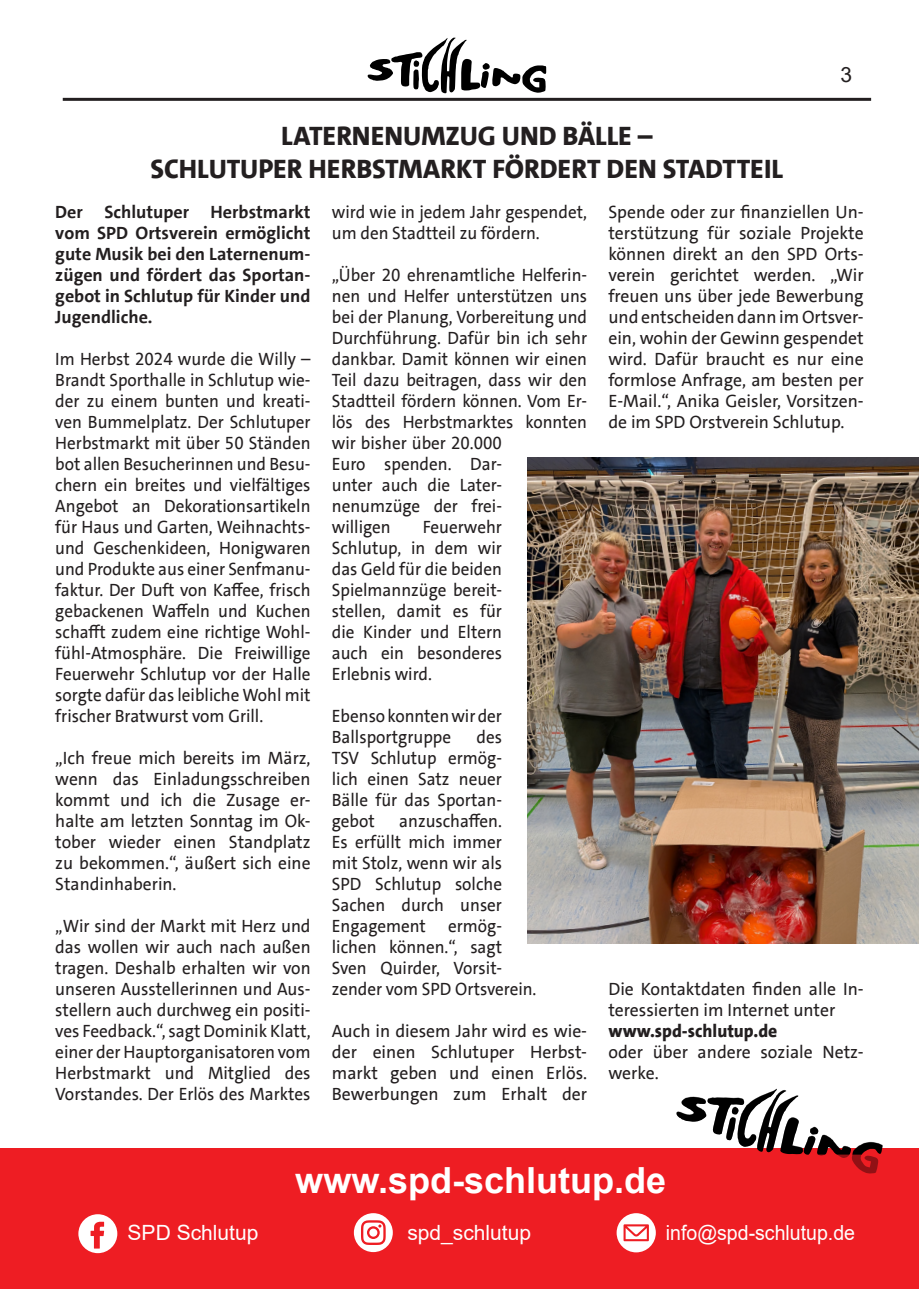
<style>
.page{position:relative;width:919px;height:1289px;background:#fff}
.page>*{position:absolute;margin:0;border:0;box-sizing:border-box;transform-origin:0 0}
.t1{font:700 36px "Arial";color:#fff}
.t2{font:800 27px "SPD The Sans";color:#231f20}
.t3{font:21px "Arial";color:#fff}
.t4{font:21px "Arial";color:#231f20}
.t5{font:20.85px "Arial";color:#fff;scale:.94 1}
.t6{font:18px/21px "SPD The Sans";color:#231f20;text-align:justify;scale:.95 1}
.t7{font:18px/21px "SPD The Sans";color:#231f20;text-align:justify}
.t8{font:700 18px/21px "SPD The Sans";color:#231f20;text-align:justify}
.t9{font:800 18px "SPD The Sans";color:#231f20}
</style>
<div class="page">
<svg style="left:367px;top:38px;width:179px;height:55px"></svg>
<hr style="left:63px;top:98px;width:808px;height:3px;background:#231f20">
<div style="left:0;top:1148px;width:918px;height:140px;background:#ee1d23"></div>
<svg style="left:354px;top:1213px;width:39px;height:38px"></svg>
<svg style="left:616px;top:1213px;width:39px;height:39px"></svg>
<svg style="left:676px;top:1088px;width:207px;height:86px"></svg>
<img style="left:527px;top:457px;width:391px;height:486px">
<svg style="left:78px;top:1214px;width:39px;height:39px"></svg>
<p class="t2" style="left:281px;top:119px;width:373px">LATERNENUMZUG UND BÄLLE –</p>
<p class="t2" style="left:151px;top:151px;width:634px">SCHLUTUPER HERBSTMARKT FÖRDERT DEN STADTTEIL</p>
<p class="t4" style="left:840px;top:60px;width:13px">3</p>
<p class="t8" style="left:55px;top:201px;width:257px">Der Schlutuper Herbstmarkt vom SPD Ortsverein ermöglicht gute Musik bei den Laternenum&shy;zügen und fördert das Sportan&shy;gebot in Schlutup für Kinder und Jugendliche.</p>
<p class="t6" style="left:55px;top:348px;width:270px">Im Herbst 2024 wurde die Willy – Brandt Sporthalle in Schlutup wie&shy;der zu einem bunten und kreati&shy;ven Bummelplatz. Der Schlutuper Herbstmarkt mit über 50 Ständen bot allen Besucherinnen und Besu&shy;chern ein breites und vielfältiges Angebot an Dekorationsartikeln für Haus und Garten, Weihnachts&shy;und Geschenkideen, Honigwaren und Produkte aus einer Senfmanu&shy;faktur. Der Duft von Kaffee, frisch gebackenen Waffeln und Kuchen schafft zudem eine richtige Wohl&shy;fühl-Atmosphäre. Die Freiwillige Feuerwehr Schlutup vor der Halle sorgte dafür das leibliche Wohl mit frischer Bratwurst vom Grill.</p>
<p class="t7" style="left:55px;top:747px;width:257px">„Ich freue mich bereits im März, wenn das Einladungsschreiben kommt und ich die Zusage er&shy;halte am letzten Sonntag im Ok&shy;tober wieder einen Standplatz zu bekommen.“, äußert sich eine Standinhaberin.</p>
<p class="t6" style="left:55px;top:915px;width:270px">„Wir sind der Markt mit Herz und das wollen wir auch nach außen tragen. Deshalb erhalten wir von unseren Ausstellerinnen und Aus&shy;stellern auch durchweg ein positi&shy;ves Feedback.“, sagt Dominik Klatt, einer der Hauptorganisatoren vom Herbstmarkt und Mitglied des Vorstandes. Der Erlös des Marktes</p>
<p class="t6" style="left:332px;top:201px;width:270px">wird wie in jedem Jahr gespendet, um den Stadtteil zu fördern.</p>
<p class="t6" style="left:332px;top:264px;width:270px;text-align:left">„Über 20 ehrenamtliche Helferin&shy;nen und Helfer unterstützen uns bei der Planung, Vorbereitung und<br>Durchführung. Dafür bin ich sehr dankbar. Damit können wir einen<br>Teil dazu beitragen, dass wir den<br>Stadtteil fördern können. Vom Er&shy;lös des Herbstmarktes konnten wir bisher über 20.000<br>Euro spenden. Dar-<br>unter auch die Later&shy;nenumzüge der frei-<br>willigen</p>
<p class="t6" style="left:332px;top:516px;width:181px;text-indent:91px">Feuerwehr Schlutup, in dem wir das Geld für die beiden Spielmannzüge bereit&shy;stellen, damit es für die Kinder und Eltern auch ein besonderes Erlebnis wird.</p>
<p class="t6" style="left:332px;top:705px;width:181px">Ebenso konnten wir der<br>Ballsportgruppe</p>
<p class="t6" style="left:332px;top:726px;width:181px;text-indent:145px">des TSV Schlutup ermög&shy;lich einen Satz neuer Bälle für das Sportan&shy;gebot</p>
<p class="t6" style="left:332px;top:810px;width:217px;text-align:left;text-indent:67px">anzuschaffen.<br>Es erfüllt mich immer<br>mit Stolz, wenn wir als<br>SPD Schlutup solche<br>Sachen durch unser<br>Engagement ermög&shy;lichen können.“, sagt<br>Sven Quirder, Vorsit&shy;zender vom SPD Ortsverein.</p>
<p class="t7" style="left:332px;top:1020px;width:257px">Auch in diesem Jahr wird es wie&shy;der einen Schlutuper Herbst&shy;markt geben und einen Erlös.<br>Bewerbungen zum Erhalt der</p>
<p class="t7" style="left:608px;top:201px;width:257px">Spende oder zur finanziellen Un&shy;terstützung für soziale Projekte können direkt an den SPD Orts&shy;verein gerichtet werden. „Wir freuen uns über jede Bewerbung und entscheiden dann im Ortsver&shy;ein, wohin der Gewinn gespendet wird. Dafür braucht es nur eine formlose Anfrage, am besten per E-Mail.“, Anika Geisler, Vorsitzen&shy;de im SPD Orstverein Schlutup.</p>
<p class="t7" style="left:608px;top:978px;width:257px">Die Kontaktdaten finden alle In&shy;teressierten im Internet unter</p>
<p class="t9" style="left:608px;top:1019px;width:170px">www.spd-schlutup.de</p>
<p class="t7" style="left:608px;top:1041px;width:257px">oder über andere soziale Netz&shy;werke.</p>
<p class="t1" style="left:295px;top:1154px;width:372px">www.spd-schlutup.de</p>
<p class="t3" style="left:128px;top:1218px;width:132px">SPD Schlutup</p>
<p class="t3" style="left:407px;top:1218px;width:125px">spd_schlutup</p>
<p class="t5" style="left:665px;top:1218px;width:203px">info@spd-schlutup.de</p>
</div>
